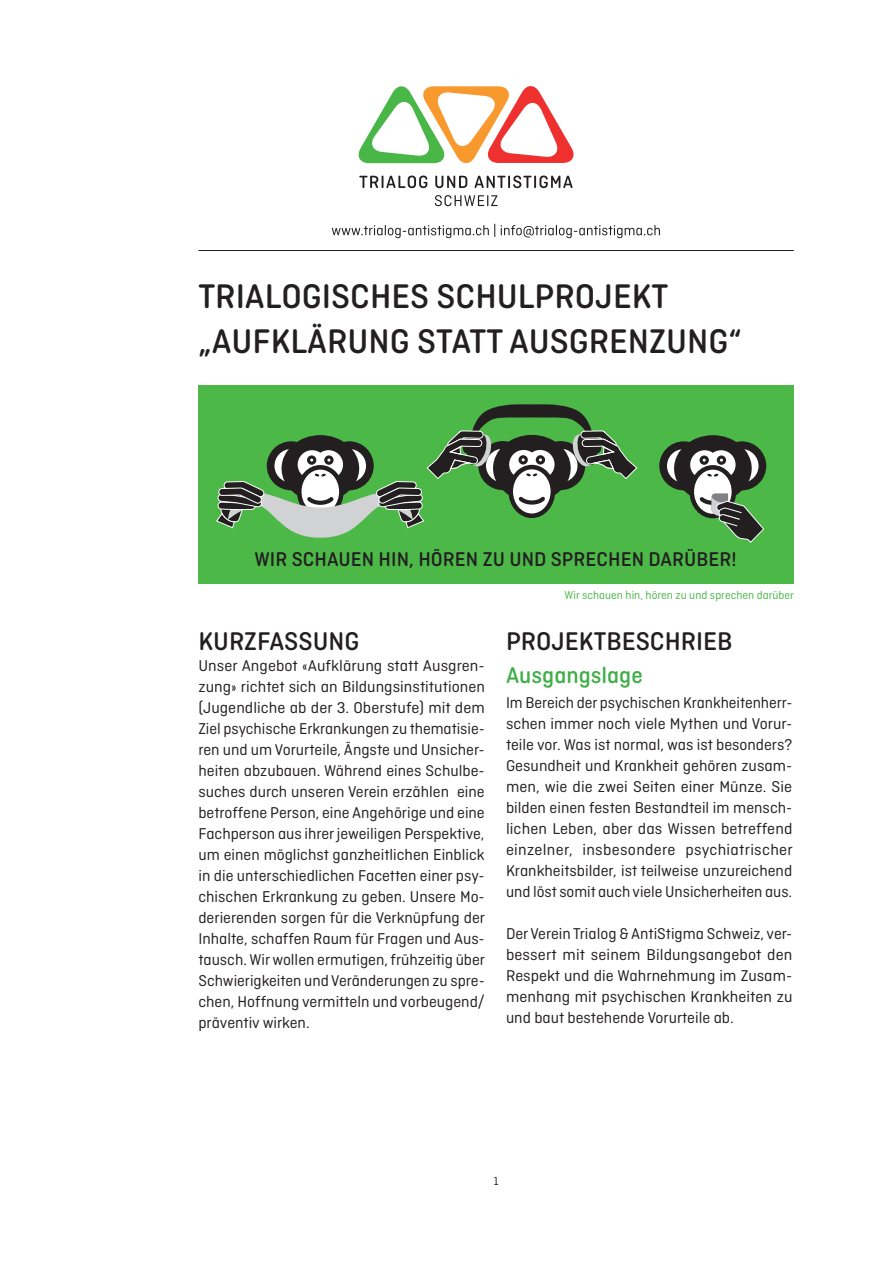
<style>
.page{position:relative;width:893px;height:1263px;background:#fff}
.page>*{position:absolute;margin:0;border:0;box-sizing:border-box;transform-origin:0 0}
.t1{font:500 36px/45px "Ciutadella Rounded";color:#231f20}
.t2{font:500 27px "Ciutadella Rounded";color:#231f20}
.t3{font:500 24px "Ciutadella Rounded";color:#40ae49}
.t4{font:500 21px "Ciutadella Rounded";letter-spacing:.005em;color:#231f20}
.t5{font:16.5px/21px "Ciutadella Rounded";color:#231f20;text-align:justify}
.t6{font:12px "Ciutadella Rounded";color:#4bb648}
.t7{font:12px "Ciutadella Rounded";color:#231f20}
</style>
<div class="page">
<svg style="left:332px;top:224px;width:328px;height:14px"></svg>
<svg style="left:358px;top:86px;width:216px;height:78px"></svg>
<svg style="left:359px;top:176px;width:68px;height:12px"></svg>
<svg style="left:435px;top:176px;width:32px;height:12px"></svg>
<svg style="left:474px;top:176px;width:98px;height:12px"></svg>
<svg style="left:435px;top:195px;width:63px;height:11px"></svg>
<hr style="left:198px;top:250px;width:596px;height:1px;background:#231f20">
<div style="left:198px;top:385px;width:596px;height:198px;background:#4bb848"></div>
<div style="left:674px;top:435px;width:78px;height:67px;background:#231f20;border-radius:50%"></div>
<svg style="left:659px;top:441px;width:107px;height:102px"></svg>
<svg style="left:216px;top:404px;width:422px;height:134px"></svg>
<h1 class="t1" style="left:198px;top:274px;width:545px">TRIALOGISCHES SCHULPROJEKT „AUFKLÄRUNG STATT AUSGRENZUNG“</h1>
<p class="t4" style="left:254px;top:547px;width:484px">WIR SCHAUEN HIN, HÖREN ZU UND SPRECHEN DARÜBER!</p>
<h2 class="t2" style="left:198px;top:626px;width:163px">KURZFASSUNG</h2>
<p class="t5" style="left:198px;top:655px;width:288px">Unser Angebot «Aufklärung statt Ausgren&shy;zung» richtet sich an Bildungsinstitutionen (Jugendliche ab der 3. Oberstufe) mit dem Ziel psychische Erkrankungen zu thematisie&shy;ren und um Vorurteile, Ängste und Unsicher&shy;heiten abzubauen. Während eines Schulbe&shy;suches durch unseren Verein erzählen eine betroffene Person, eine Angehörige und eine Fachperson aus ihrer jeweiligen Perspektive, um einen möglichst ganzheitlichen Einblick in die unterschiedlichen Facetten einer psy&shy;chischen Erkrankung zu geben. Unsere Mo&shy;derierenden sorgen für die Verknüpfung der Inhalte, schaffen Raum für Fragen und Aus&shy;tausch. Wir wollen ermutigen, frühzeitig über Schwierigkeiten und Veränderungen zu spre&shy;chen, Hoffnung vermitteln und vorbeugend/ präventiv wirken.</p>
<p class="t6" style="left:564px;top:588px;width:231px">Wir schauen hin, hören zu und sprechen darüber</p>
<h2 class="t2" style="left:506px;top:626px;width:228px">PROJEKTBESCHRIEB</h2>
<h3 class="t3" style="left:506px;top:661px;width:138px">Ausgangslage</h3>
<p class="t5" style="left:506px;top:692px;width:288px">Im Bereich der psychischen Krankheitenherr&shy;schen immer noch viele Mythen und Vorur&shy;teile vor. Was ist normal, was ist besonders?<br>Gesundheit und Krankheit gehören zusam&shy;men, wie die zwei Seiten einer Münze. Sie bilden einen festen Bestandteil im mensch&shy;lichen Leben, aber das Wissen betreffend einzelner, insbesondere psychiatrischer Krankheitsbilder, ist teilweise unzureichend und löst somit auch viele Unsicherheiten aus.</p>
<p class="t5" style="left:506px;top:923px;width:288px">Der Verein Trialog &amp; AntiStigma Schweiz, ver&shy;bessert mit seinem Bildungsangebot den Respekt und die Wahrnehmung im Zusam&shy;menhang mit psychischen Krankheiten zu und baut bestehende Vorurteile ab.</p>
<p class="t7" style="left:494px;top:1174px;width:6px">1</p>
</div>
